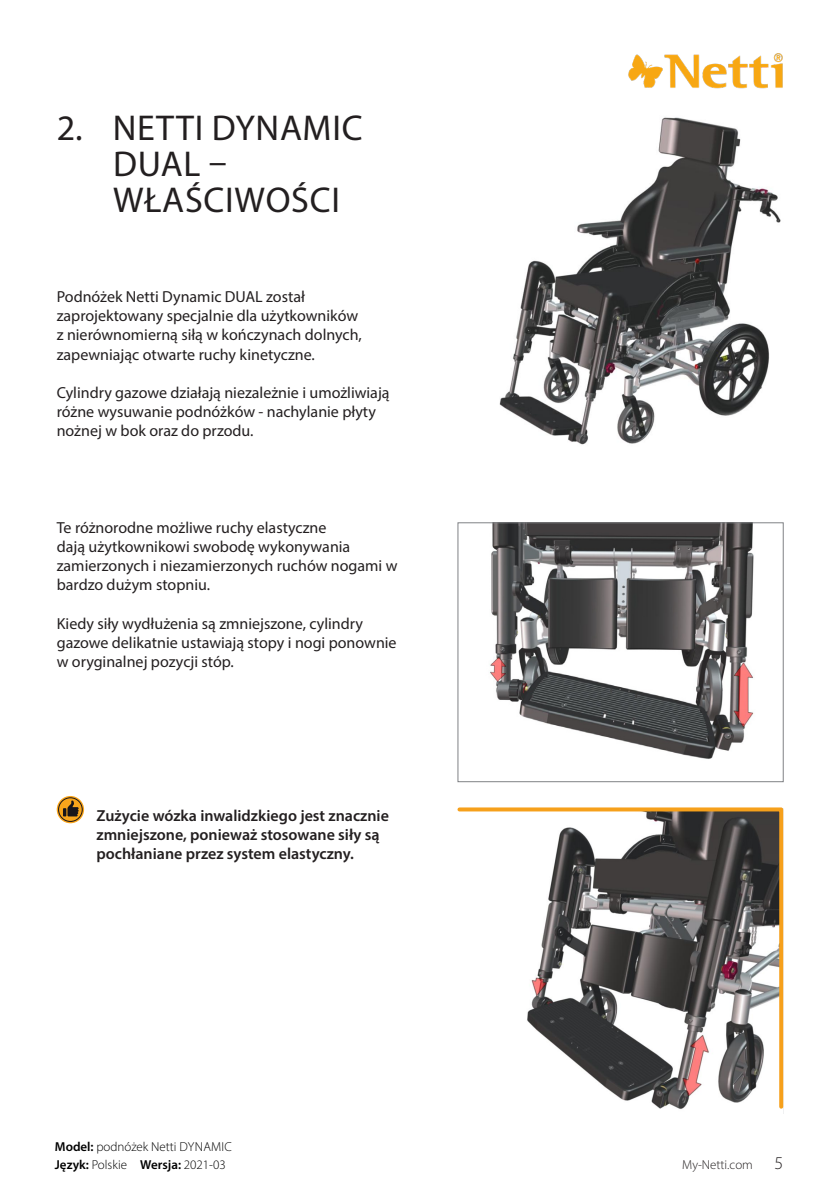
<style>
.page{position:relative;width:840px;height:1191px;background:#fff}
.page>*{position:absolute;margin:0;border:0;box-sizing:border-box;transform-origin:0 0}
.Headline_18pt{font:36px/36px "Myriad Pro";letter-spacing:.02em;color:#231f20}
.t1{font:300 18px "Myriad Pro";color:#231f20}
.Bodytext_8pt{font:16px/19.2px "Myriad Pro";color:#231f20}
.Warnings_8pt{font:600 16px/19.2px "Myriad Pro";color:#231f20}
.t2{font:300 13px/18px "Myriad Pro";color:#000}
.t3{font:300 13px "Myriad Pro";color:#231f20}
.s1{font-weight:600}
</style>
<div class="page">
<img style="left:628px;top:53px;width:155px;height:36px">
<img style="left:499px;top:117px;width:282px;height:328px">
<img style="left:490px;top:524px;width:264px;height:235px">
<div style="left:457px;top:522px;width:326px;height:260px;border:1px solid #808285"></div>
<svg style="left:457px;top:807px;width:327px;height:303px"></svg>
<svg style="left:57px;top:796px;width:27px;height:27px"></svg>
<p class="Headline_18pt" style="left:113px;top:110px;width:251px;text-indent:-56px">2. NETTI DYNAMIC<br>DUAL –<br>WŁAŚCIWOŚCI</p>
<p class="Bodytext_8pt" style="left:57px;top:287px;width:306px">Podnóżek Netti Dynamic DUAL został zaprojektowany specjalnie dla użytkowników z nierównomierną siłą w kończynach dolnych, zapewniając otwarte ruchy kinetyczne.</p>
<p class="Bodytext_8pt" style="left:57px;top:383px;width:334px">Cylindry gazowe działają niezależnie i umożliwiają różne wysuwanie podnóżków - nachylanie płyty nożnej w bok oraz do przodu.</p>
<p class="Bodytext_8pt" style="left:57px;top:517px;width:342px">Te różnorodne możliwe ruchy elastyczne<br>dają użytkownikowi swobodę wykonywania zamierzonych i niezamierzonych ruchów nogami w bardzo dużym stopniu.</p>
<p class="Bodytext_8pt" style="left:57px;top:613px;width:341px">Kiedy siły wydłużenia są zmniejszone, cylindry gazowe delikatnie ustawiają stopy i nogi ponownie w oryginalnej pozycji stóp.</p>
<p class="Warnings_8pt" style="left:96px;top:805px;width:294px">Zużycie wózka inwalidzkiego jest znacznie zmniejszone, ponieważ stosowane siły są pochłaniane przez system elastyczny.</p>
<p class="t2" style="left:55px;top:1137px;width:178px"><span class="s1">Model:</span> podnóżek Netti DYNAMIC<br><span class="s1">Język:</span> Polskie <span class="s1">Wersja:</span> 2021-03</p>
<p class="t3" style="left:681px;top:1156px;width:72px">My-Netti.com</p>
<p class="t1" style="left:774px;top:1152px;width:10px">5</p>
</div>
